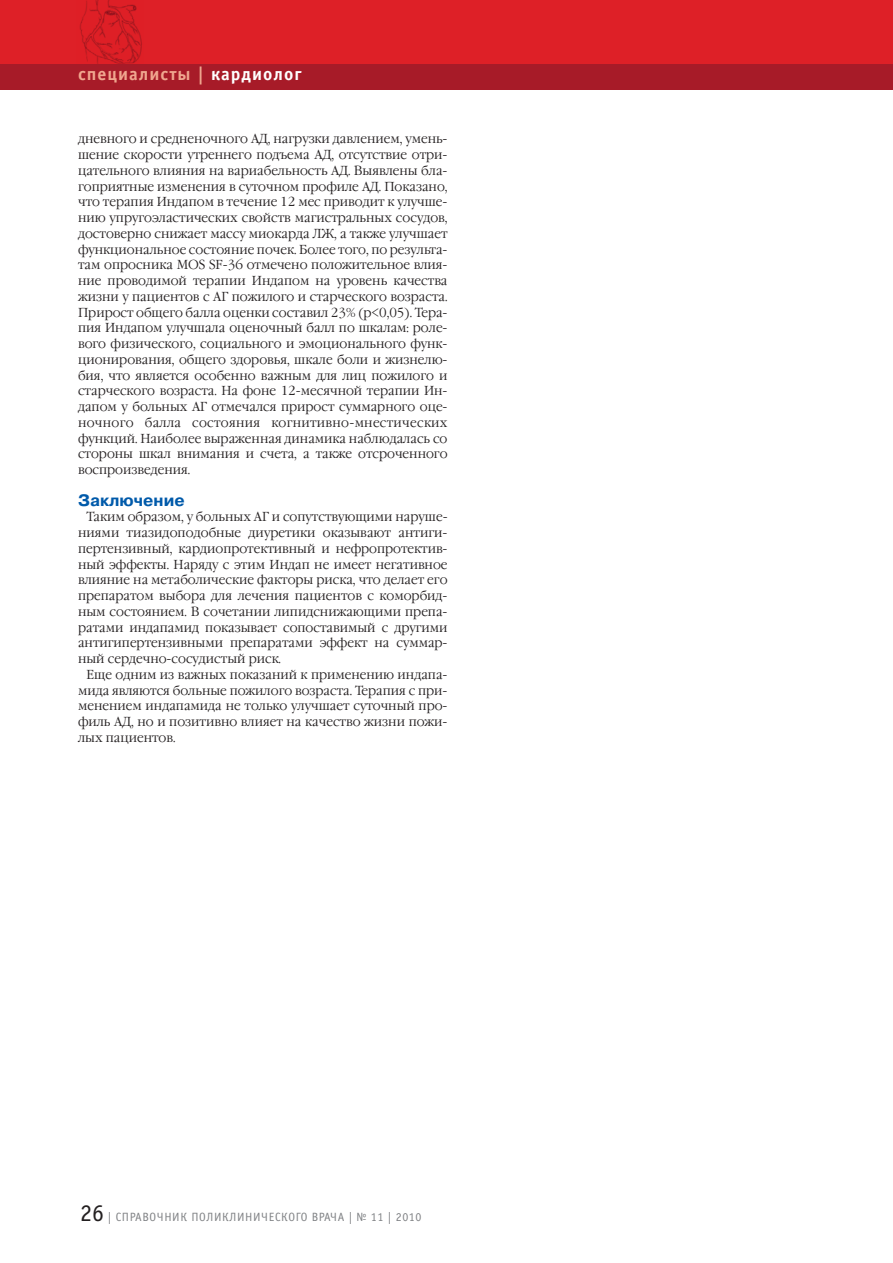
<style>
.page{position:relative;width:893px;height:1263px;background:#fff}
.page>*{position:absolute;margin:0;border:0;box-sizing:border-box;transform-origin:0 0}
.t1{font:700 18px "Officina Sans C";letter-spacing:.055em;color:#f0a78f}
.t2{font:700 16.5px "Pragmatica C";color:#005aaa}
.t3{font:300 13.05px/15.8px "Garamond C";color:#231f20;text-align:justify;scale:.95 1}
.t4{font:12px "Officina Sans C";letter-spacing:.05em;color:#808285}
.s1{color:#fff}
.s2{font-size:24px;color:#231f20}
</style>
<div class="page">
<div style="left:0;top:0;width:893px;height:90px;background:#de2027"></div>
<img style="left:79px;top:0;width:63px;height:64px">
<div style="left:0;top:64px;width:893px;height:26px;background:#a71b28"></div>
<h1 class="t1" style="left:78px;top:67px;width:225px">специалисты | <span class="s1">кардиолог</span></h1>
<p class="t3" style="left:78px;top:132px;width:390px">дневного и средненочного АД, нагрузки давлением, умень&shy;шение скорости утреннего подъема АД, отсутствие отри&shy;цательного влияния на вариабельность АД. Выявлены бла&shy;гоприятные изменения в суточном профиле АД. Показано, что терапия Индапом в течение 12 мес приводит к улучше&shy;нию упругоэластических свойств магистральных сосудов, достоверно снижает массу миокарда ЛЖ, а также улучшает функциональное состояние почек. Более того, по результа&shy;там опросника MOS SF-36 отмечено положительное влия&shy;ние проводимой терапии Индапом на уровень качества жизни у пациентов с АГ пожилого и старческого возраста.<br>Прирост общего балла оценки составил 23% (р&lt;0,05). Тера&shy;пия Индапом улучшала оценочный балл по шкалам: роле&shy;вого физического, социального и эмоционального функ&shy;ционирования, общего здоровья, шкале боли и жизнелю&shy;бия, что является особенно важным для лиц пожилого и старческого возраста. На фоне 12-месячной терапии Ин&shy;дапом у больных АГ отмечался прирост суммарного оце&shy;ночного балла состояния когнитивно-мнестических функций. Наиболее выраженная динамика наблюдалась со стороны шкал внимания и счета, а также отсроченного воспроизведения.</p>
<p class="t2" style="left:78px;top:494px;width:108px">Заключение</p>
<p class="t3" style="left:78px;top:510px;width:390px;text-indent:9px">Таким образом, у больных АГ и сопутствующими наруше&shy;ниями тиазидоподобные диуретики оказывают антиги&shy;пертензивный, кардиопротективный и нефропротектив&shy;ный эффекты. Наряду с этим Индап не имеет негативное влияние на метаболические факторы риска, что делает его препаратом выбора для лечения пациентов с коморбид&shy;ным состоянием. В сочетании липидснижающими препа&shy;ратами индапамид показывает сопоставимый с другими антигипертензивными препаратами эффект на суммар&shy;ный сердечно-сосудистый риск.</p>
<p class="t3" style="left:78px;top:668px;width:390px;text-indent:9px">Еще одним из важных показаний к применению индапа&shy;мида являются больные пожилого возраста. Терапия с при&shy;менением индапамида не только улучшает суточный про&shy;филь АД, но и позитивно влияет на качество жизни пожи&shy;лых пациентов.</p>
<p class="t4" style="left:80px;top:1212px;width:343px"><span class="s2">26</span> | СПРАВОЧНИК ПОЛИКЛИНИЧЕСКОГО ВРАЧА | № 11 | 2010</p>
</div>
